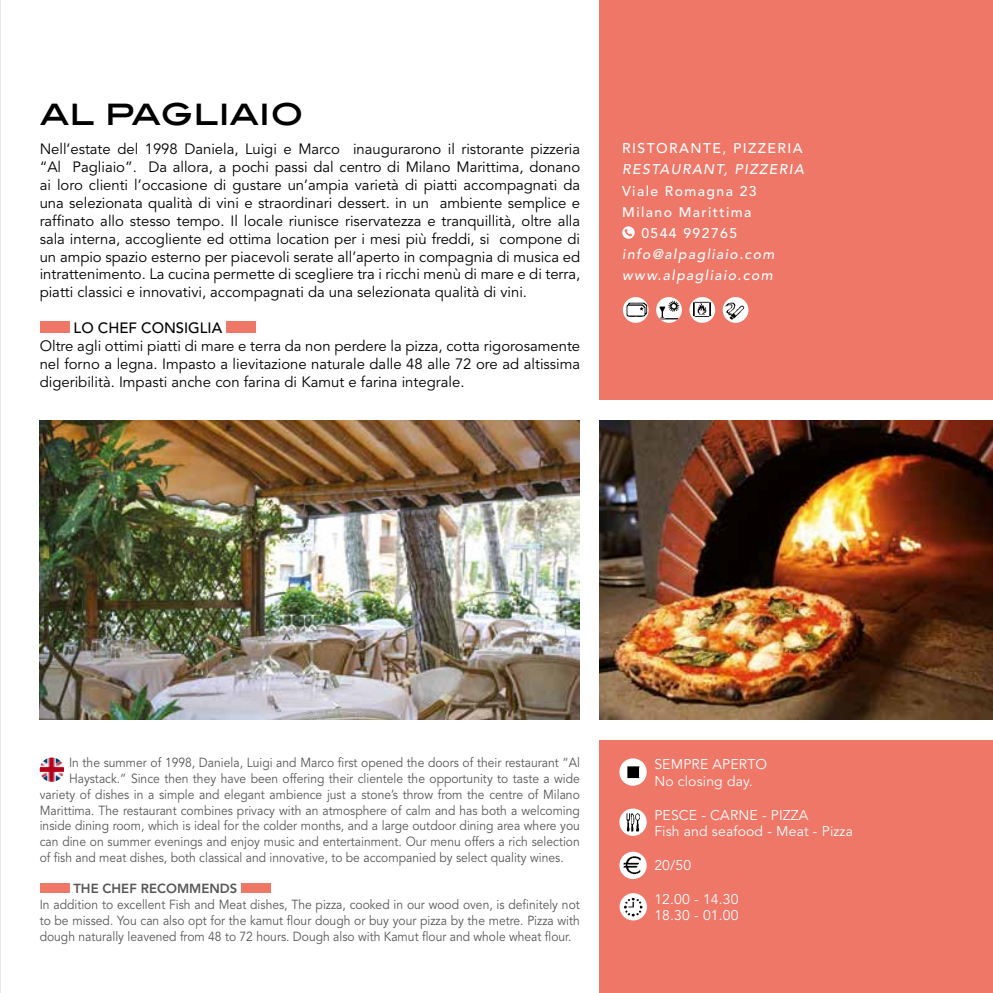
<style>
.page{position:relative;width:993px;height:993px;background:#fff}
.page>*{position:absolute;margin:0;border:0;box-sizing:border-box;transform-origin:0 0}
.t1{font:500 35px "Blair ITC";letter-spacing:-.01em;color:#000}
.t2{font:14.88px/17.8px "Avenir";color:#000;text-align:justify}
.t3{font:500 14.88px "Avenir";color:#000}
.t4{font:14px/16.8px "Avenir";letter-spacing:.01em;color:#fff}
.t5{font:500 14px/21px "Avenir";letter-spacing:.1em;color:#fff;text-align:center}
.t6{font:italic 500 14px/21px "Avenir";letter-spacing:.1em;color:#fff}
.t7{font:13.12px/15.8px "Avenir";color:#575756;text-align:justify;scale:.92 1}
.t8{font:800 13.12px "Avenir";color:#575756}
</style>
<div class="page">
<div style="left:599px;top:0;width:393px;height:992px;background:#ee7768"></div>
<div style="left:40px;top:321px;width:29px;height:12px;background:#ee7768"></div>
<div style="left:226px;top:321px;width:30px;height:12px;background:#ee7768"></div>
<div style="left:40px;top:883px;width:29px;height:10px;background:#ee7768"></div>
<div style="left:241px;top:883px;width:30px;height:10px;background:#ee7768"></div>
<svg style="left:622px;top:226px;width:12px;height:13px"></svg>
<img style="left:656px;top:297px;width:25px;height:26px;border-radius:13px">
<img style="left:689px;top:297px;width:26px;height:26px;border-radius:13px">
<img style="left:722px;top:297px;width:26px;height:26px;border-radius:13px">
<img style="left:622px;top:297px;width:26px;height:26px;border-radius:13px">
<img style="left:40px;top:757px;width:24px;height:24px;border-radius:12px">
<img style="left:619px;top:758px;width:27px;height:27px;border-radius:14px">
<img style="left:619px;top:808px;width:27px;height:27px;border-radius:14px">
<img style="left:619px;top:851px;width:27px;height:27px;border-radius:14px">
<img style="left:619px;top:892px;width:27px;height:28px;border-radius:14px">
<div style="left:0;top:400px;width:992px;height:339px;background:#fff"></div>
<img style="left:40px;top:420px;width:539px;height:299px">
<img style="left:599px;top:420px;width:393px;height:299px">
<img style="left:0;top:1px;width:1px;height:990px">
<h1 class="t1" style="left:40px;top:91px;width:265px">AL PAGLIAIO</h1>
<p class="t2" style="left:40px;top:141px;width:542px">Nell’estate del 1998 Daniela, Luigi e Marco inaugurarono il ristorante pizzeria “Al Pagliaio”. Da allora, a pochi passi dal centro di Milano Marittima, donano ai loro clienti l’occasione di gustare un’ampia varietà di piatti accompagnati da una selezionata qualità di vini e straordinari dessert. in un ambiente semplice e raffinato allo stesso tempo. Il locale riunisce riservatezza e tranquillità, oltre alla sala interna, accogliente ed ottima location per i mesi più freddi, si compone di un ampio spazio esterno per piacevoli serate all’aperto in compagnia di musica ed intrattenimento. La cucina permette di scegliere tra i ricchi menù di mare e di terra, piatti classici e innovativi, accompagnati da una selezionata qualità di vini.</p>
<p class="t3" style="left:74px;top:319px;width:150px">LO CHEF CONSIGLIA</p>
<p class="t2" style="left:40px;top:337px;width:542px">Oltre agli ottimi piatti di mare e terra da non perdere la pizza, cotta rigorosamente nel forno a legna. Impasto a lievitazione naturale dalle 48 alle 72 ore ad altissima digeribilità. Impasti anche con farina di Kamut e farina integrale.</p>
<p class="t5" style="left:622px;top:138px;width:182px">RISTORANTE, PIZZERIA</p>
<p class="t6" style="left:622px;top:159px;width:183px">RESTAURANT, PIZZERIA</p>
<p class="t5" style="left:622px;top:180px;width:136px">Viale Romagna 23<br>Milano Marittima<br>0544 992765</p>
<p class="t6" style="left:622px;top:243px;width:154px">info@alpagliaio.com www.alpagliaio.com</p>
<p class="t7" style="left:69px;top:755px;width:556px">In the summer of 1998, Daniela, Luigi and Marco first opened the doors of their restaurant “Al</p>
<p class="t7" style="left:69px;top:770px;width:556px">Haystack.” Since then they have been offering their clientele the opportunity to taste a wide</p>
<p class="t7" style="left:40px;top:786px;width:588px">variety of dishes in a simple and elegant ambience just a stone’s throw from the centre of Milano</p>
<p class="t7" style="left:40px;top:802px;width:588px">Marittima. The restaurant combines privacy with an atmosphere of calm and has both a welcoming</p>
<p class="t7" style="left:40px;top:818px;width:588px">inside dining room, which is ideal for the colder months, and a large outdoor dining area where you</p>
<p class="t7" style="left:40px;top:833px;width:588px">can dine on summer evenings and enjoy music and entertainment. Our menu offers a rich selection</p>
<p class="t7" style="left:40px;top:849px;width:571px">of fish and meat dishes, both classical and innovative, to be accompanied by select quality wines.</p>
<p class="t8" style="left:73px;top:880px;width:165px">THE CHEF RECOMMENDS</p>
<p class="t7" style="left:40px;top:896px;width:588px">In addition to excellent Fish and Meat dishes, The pizza, cooked in our wood oven, is definitely not to be missed. You can also opt for the kamut flour dough or buy your pizza by the metre. Pizza with dough naturally leavened from 48 to 72 hours. Dough also with Kamut flour and whole wheat flour.</p>
<p class="t4" style="left:654px;top:756px;width:114px">SEMPRE APERTO<br>No closing day.</p>
<p class="t4" style="left:654px;top:806px;width:200px">PESCE - CARNE - PIZZA<br>Fish and seafood - Meat - Pizza</p>
<p class="t4" style="left:654px;top:856px;width:38px">20/50</p>
<p class="t4" style="left:654px;top:890px;width:86px">12.00 - 14.30<br>18.30 - 01.00</p>
</div>
